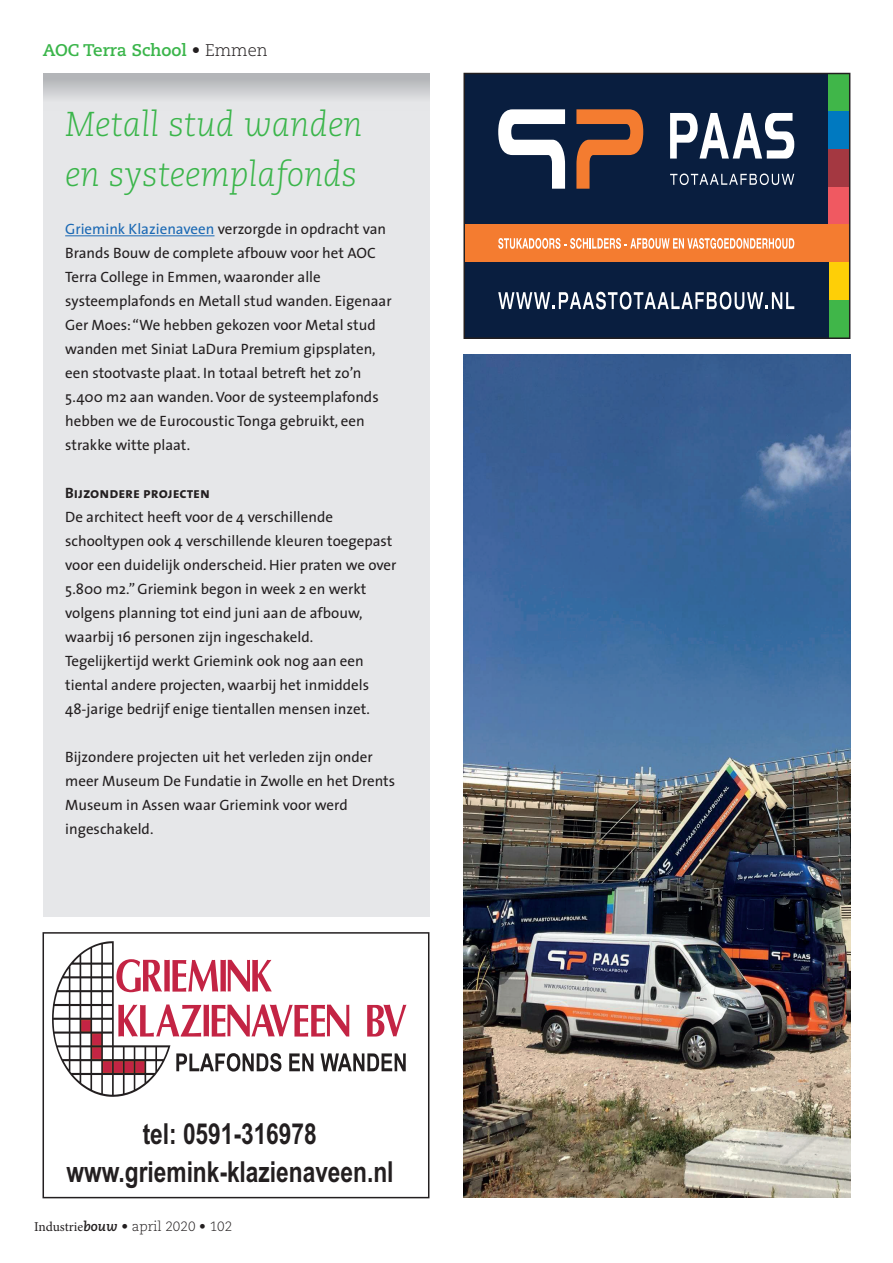
<style>
.page{position:relative;width:893px;height:1263px;background:#fff}
.page>*{position:absolute;margin:0;border:0;box-sizing:border-box;transform-origin:0 0}
.t1{font:italic 300 34.5px/49.5px "Caecilia";color:#3ab54a}
.t2{font:700 28.95px "Arial";color:#231f20;scale:.78 1}
.t3{font:700 16.95px "Caecilia";color:#3ab54a}
.t4{font:15px/24px "The Sans";color:#231f20}
.t5{font:15px "The Sans Bold Caps";color:#231f20}
.t6{font:300 13.5px "Caecilia";color:#231f20}
.s1{font-weight:300;color:#231f20}
.s2{color:#1b69b4}
.s3{font-family:"Minion Pro";font-weight:400}
.s4{font-weight:700;font-style:italic}
</style>
<div class="page">
<svg style="left:52px;top:941px;width:354px;height:156px"></svg>
<div style="left:43px;top:932px;width:386px;height:266px;border:2px solid #231f20"></div>
<div style="left:43px;top:73px;width:386px;height:844px;background:#e6e7e9"></div>
<svg style="left:43px;top:73px;width:386px;height:25px;background:#c2c4c6"></svg>
<hr style="left:65px;top:236px;width:149px;height:1px;background:#1b69b4">
<div style="left:464px;top:74px;width:364px;height:150px;background:#091e3f"></div>
<svg style="left:576px;top:109px;width:67px;height:80px"></svg>
<svg style="left:498px;top:109px;width:67px;height:80px"></svg>
<svg style="left:670px;top:113px;width:124px;height:46px"></svg>
<svg style="left:670px;top:174px;width:124px;height:11px"></svg>
<div style="left:828px;top:149px;width:22px;height:38px;background:#a43841"></div>
<div style="left:828px;top:187px;width:22px;height:37px;background:#f05961"></div>
<div style="left:464px;top:225px;width:386px;height:37px;background:#f47c30"></div>
<div style="left:828px;top:262px;width:22px;height:39px;background:#fecf07"></div>
<div style="left:828px;top:301px;width:22px;height:37px;background:#40b649"></div>
<div style="left:464px;top:262px;width:364px;height:76px;background:#091e3f"></div>
<div style="left:828px;top:74px;width:22px;height:37px;background:#40b649"></div>
<div style="left:828px;top:111px;width:22px;height:38px;background:#0079c0"></div>
<svg style="left:498px;top:238px;width:296px;height:11px"></svg>
<svg style="left:498px;top:292px;width:296px;height:17px"></svg>
<div style="left:463px;top:73px;width:387px;height:266px;border:2px solid #231f20"></div>
<img style="left:463px;top:354px;width:387px;height:844px">
<p class="t3" style="left:43px;top:40px;width:226px">AOC Terra School <span class="s1">• Emmen</span></p>
<h1 class="t1" style="left:65px;top:100px;width:299px">Metall stud wanden en systeemplafonds</h1>
<p class="t4" style="left:65px;top:216px;width:328px"><span class="s2">Griemink Klazienaveen</span> verzorgde in opdracht van Brands Bouw de complete afbouw voor het AOC Terra College in Emmen, waaronder alle systeemplafonds en Metall stud wanden. Eigenaar Ger Moes: “We hebben gekozen voor Metal stud wanden met Siniat LaDura Premium gipsplaten, een stootvaste plaat. In totaal betreft het zo’n 5.400 m2 aan wanden. Voor de systeemplafonds hebben we de Eurocoustic Tonga gebruikt, een strakke witte plaat.</p>
<p class="t5" style="left:65px;top:480px;width:146px">Bijzondere projecten</p>
<p class="t4" style="left:65px;top:504px;width:333px">De architect heeft voor de 4 verschillende schooltypen ook 4 verschillende kleuren toegepast voor een duidelijk onderscheid. Hier praten we over 5.800 m2.” Griemink begon in week 2 en werkt volgens planning tot eind juni aan de afbouw, waarbij 16 personen zijn ingeschakeld.<br>Tegelijkertijd werkt Griemink ook nog aan een tiental andere projecten, waarbij het inmiddels 48-jarige bedrijf enige tientallen mensen inzet.</p>
<p class="t4" style="left:65px;top:744px;width:331px">Bijzondere projecten uit het verleden zijn onder meer Museum De Fundatie in Zwolle en het Drents Museum in Assen waar Griemink voor werd ingeschakeld.</p>
<h2 class="t2" style="left:143px;top:1114px;width:225px">tel: 0591-316978</h2>
<h2 class="t2" style="left:66px;top:1153px;width:421px">www.griemink-klazienaveen.nl</h2>
<p class="t6" style="left:34px;top:1218px;width:200px"><span class="s3">Industrie</span><span class="s4">bouw</span> • april 2020 • 102</p>
</div>
